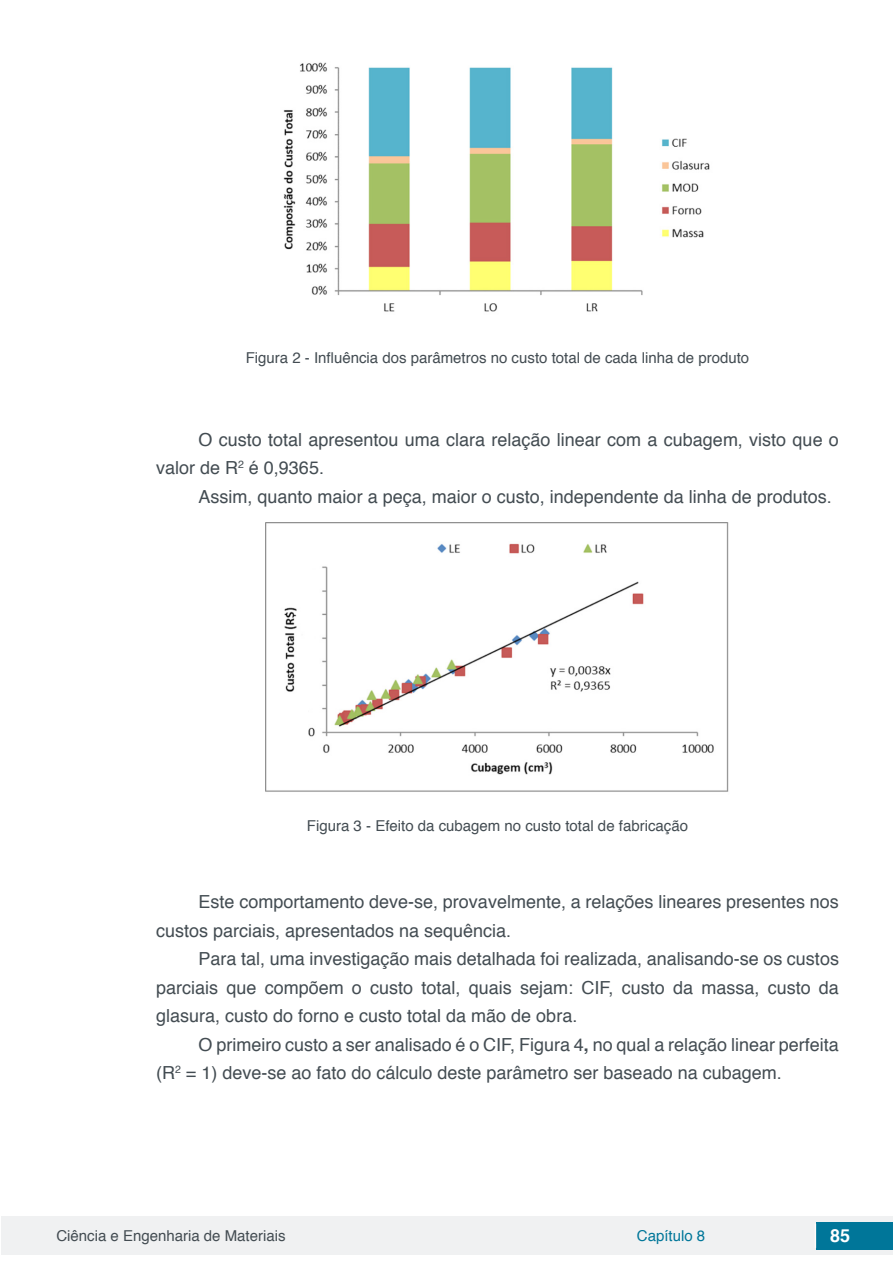
<style>
.page{position:relative;width:893px;height:1263px;background:#fff}
.page>*{position:absolute;margin:0;border:0;box-sizing:border-box;transform-origin:0 0}
.t1{font:18px/28.5px "Helvetica";color:#434c52}
.t2{font:700 18px "Helvetica";color:#fff}
.t3{font:15px "Helvetica";color:#434c52}
.t4{font:15px "Helvetica";color:#007699}
.s1{font-weight:700}
</style>
<div class="page">
<div style="left:1px;top:1216px;width:891px;height:38px;background:#f0f1f2"></div>
<div style="left:816px;top:1222px;width:77px;height:27px;background:#007699"></div>
<svg style="left:815px;top:1224px;width:1px;height:24px"></svg>
<img style="left:283px;top:62px;width:427px;height:250px">
<img style="left:265px;top:523px;width:464px;height:269px">
<p class="t3" style="left:246px;top:346px;width:505px">Figura 2 - Influência dos parâmetros no custo total de cada linha de produto</p>
<p class="t1" style="left:156px;top:426px;width:684px;text-indent:43px">O custo total apresentou uma clara relação linear com a cubagem, visto que o valor de R<sup>2</sup> é 0,9365.</p>
<p class="t1" style="left:199px;top:483px;width:635px">Assim, quanto maior a peça, maior o custo, independente da linha de produtos.</p>
<p class="t3" style="left:307px;top:814px;width:383px">Figura 3 - Efeito da cubagem no custo total de fabricação</p>
<p class="t1" style="left:156px;top:888px;width:684px;text-indent:43px">Este comportamento deve-se, provavelmente, a relações lineares presentes nos custos parciais, apresentados na sequência.</p>
<p class="t1" style="left:156px;top:945px;width:684px;text-align:justify;text-indent:43px">Para tal, uma investigação mais detalhada foi realizada, analisando-se os custos parciais que compõem o custo total, quais sejam: CIF, custo da massa, custo da glasura, custo do forno e custo total da mão de obra.</p>
<p class="t1" style="left:156px;top:1031px;width:684px;text-indent:43px">O primeiro custo a ser analisado é o CIF, Figura 4<span class="s1">,</span> no qual a relação linear perfeita (R<sup>2</sup> = 1) deve-se ao fato do cálculo deste parâmetro ser baseado na cubagem.</p>
<p class="t3" style="left:56px;top:1224px;width:231px">Ciência e Engenharia de Materiais</p>
<p class="t4" style="left:637px;top:1224px;width:70px">Capítulo 8</p>
<p class="t2" style="left:830px;top:1221px;width:22px">85</p>
</div>
